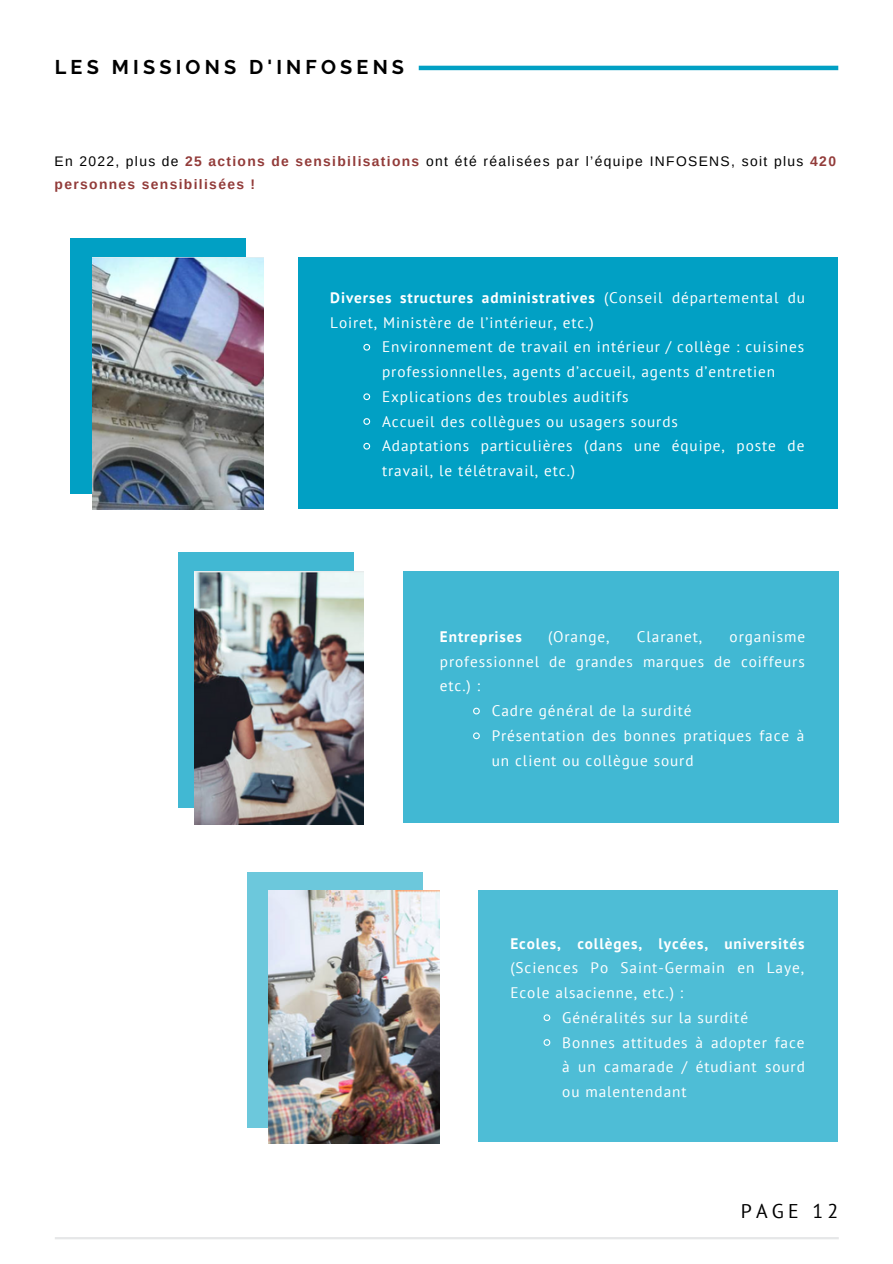
<style>
.page{position:relative;width:893px;height:1264px;background:#fff}
.page>*{position:absolute;margin:0;border:0;box-sizing:border-box;transform-origin:0 0}
.t1{font:700 19.8px "Raleway";letter-spacing:.21em;color:#000}
.t2{font:19.8px "PT Sans";letter-spacing:.21em;color:#000}
.t3{font:15.3px/24.8px "PT Sans";letter-spacing:.06em;color:#fff}
.t4{font:700 15.3px "PT Sans";letter-spacing:.06em;color:#fff}
.t5{font:13.8px/22.5px "Arimo";letter-spacing:.095em;color:#000}
.s1{font-weight:700;color:#923b39}
.s2{font-weight:700}
</style>
<div class="page">
<hr style="left:418px;top:66px;width:420px;height:4px;background:#01a0c4">
<hr style="left:55px;top:1236px;width:783px;height:3px;background:#e6e7e8">
<div style="left:247px;top:872px;width:176px;height:255px;background:#6cc8dc"></div>
<img style="left:269px;top:890px;width:170px;height:253px">
<div style="left:70px;top:238px;width:176px;height:255px;background:#01a0c4"></div>
<img style="left:92px;top:257px;width:171px;height:252px">
<div style="left:178px;top:553px;width:175px;height:255px;background:#41b8d3"></div>
<img style="left:195px;top:572px;width:168px;height:253px">
<div style="left:298px;top:257px;width:540px;height:251px;background:#01a0c4"></div>
<svg style="left:363px;top:343px;width:8px;height:8px"></svg>
<svg style="left:363px;top:393px;width:8px;height:8px"></svg>
<svg style="left:363px;top:418px;width:8px;height:7px"></svg>
<svg style="left:363px;top:442px;width:8px;height:8px"></svg>
<div style="left:403px;top:572px;width:435px;height:251px;background:#41b8d3"></div>
<svg style="left:473px;top:707px;width:7px;height:8px"></svg>
<svg style="left:473px;top:732px;width:7px;height:8px"></svg>
<div style="left:478px;top:890px;width:359px;height:251px;background:#4ebdd6"></div>
<svg style="left:543px;top:1014px;width:8px;height:7px"></svg>
<svg style="left:543px;top:1039px;width:8px;height:7px"></svg>
<p class="t1" style="left:55px;top:55px;width:351px">LES MISSIONS D'INFOSENS</p>
<p class="t5" style="left:55px;top:150px;width:782px">En 2022, plus de <span class="s1">25 actions de sensibilisations</span> ont été réalisées par l’équipe INFOSENS, soit plus <span class="s1">420 personnes sensibilisées !</span></p>
<p class="t3" style="left:330px;top:285px;width:476px"><span class="s2">Diverses structures administratives</span> (Conseil départemental du<br>Loiret, Ministère de l’intérieur, etc.)</p>
<p class="t3" style="left:382px;top:334px;width:424px">Environnement de travail en intérieur / collège : cuisines professionnelles, agents d’accueil, agents d’entretien Explications des troubles auditifs<br>Accueil des collègues ou usagers sourds<br>Adaptations particulières (dans une équipe, poste de travail, le télétravail, etc.)</p>
<p class="t4" style="left:440px;top:626px;width:84px">Entreprises</p>
<p class="t3" style="left:548px;top:624px;width:63px">(Orange,</p>
<p class="t3" style="left:636px;top:624px;width:67px">Claranet,</p>
<p class="t3" style="left:440px;top:624px;width:366px;text-align:justify;text-indent:290px">organisme professionnel de grandes marques de coiffeurs etc.) :</p>
<p class="t3" style="left:491px;top:698px;width:314px">Cadre général de la surdité<br>Présentation des bonnes pratiques face à un client ou collègue sourd</p>
<p class="t4" style="left:510px;top:933px;width:296px">Ecoles, collèges, lycées, universités</p>
<p class="t3" style="left:510px;top:955px;width:295px">(Sciences Po Saint-Germain en Laye,<br>Ecole alsacienne, etc.) :</p>
<p class="t3" style="left:562px;top:1004px;width:244px">Généralités sur la surdité<br>Bonnes attitudes à adopter face à un camarade / étudiant sourd ou malentendant</p>
<p class="t2" style="left:740px;top:1198px;width:99px">PAGE 12</p>
</div>
